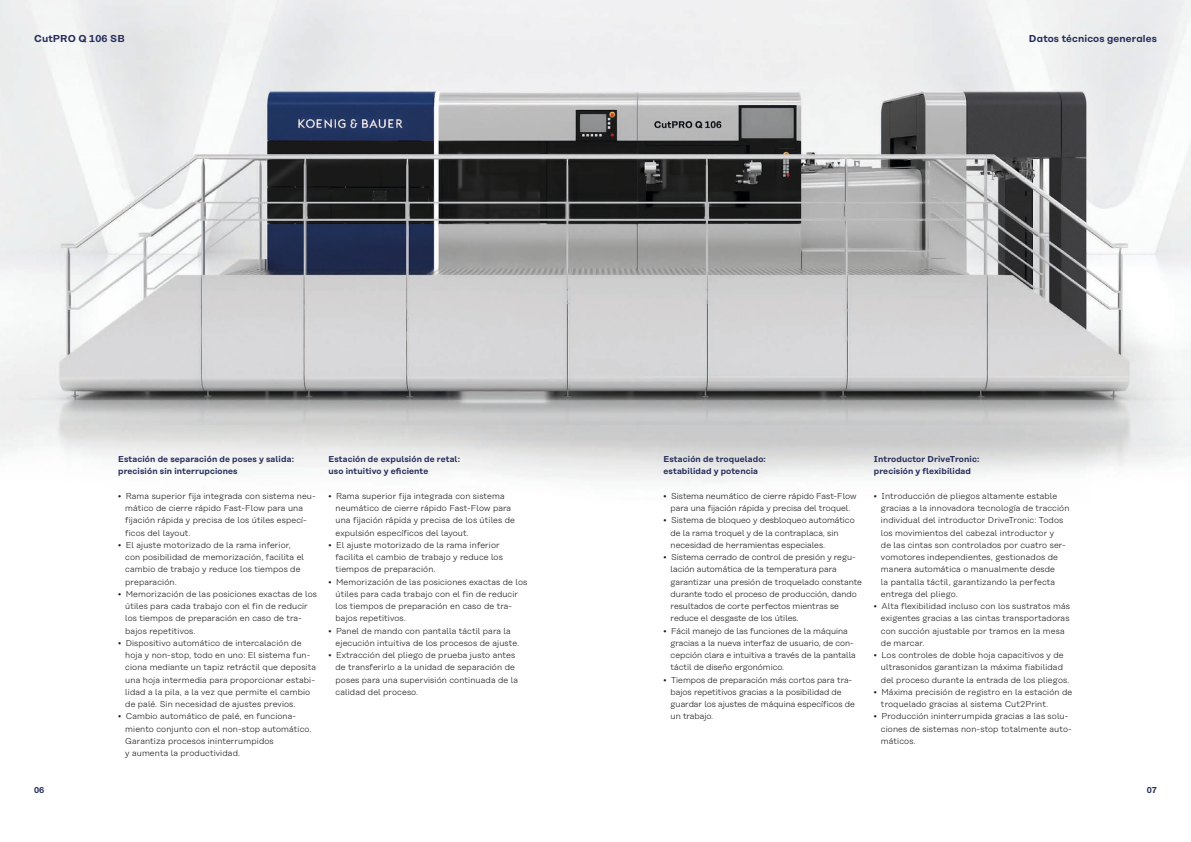
<style>
.page{position:relative;width:1191px;height:842px;background:#fff}
.page>*{position:absolute;margin:0;border:0;box-sizing:border-box;transform-origin:0 0}
.t1{font:600 10px "Koenig&Bauer H";letter-spacing:.015em;color:#242c59}
.t2{font:300 8.5px/12.2px "Koenig&Bauer T";letter-spacing:.015em;color:#1b1a19}
.t3{font:600 8.5px/12.2px "Koenig&Bauer T";letter-spacing:.015em;color:#242c59}
.t4{font:600 8.5px "Koenig&Bauer H";color:#242c59}
</style>
<div class="page">
<img style="left:0;top:0;width:1191px;height:482px">
<p class="t1" style="left:34px;top:33px;width:92px">CutPRO Q 106 SB</p>
<p class="t1" style="left:1029px;top:33px;width:129px">Datos técnicos generales</p>
<p class="t3" style="left:118px;top:453px;width:177px">Estación de separación de poses y salida: precisión sin interrupciones</p>
<p class="t2" style="left:125px;top:490px;width:192px;text-indent:-7px">• Rama superior fija integrada con sistema neu&shy;mático de cierre rápido Fast-Flow para una fijación rápida y precisa de los útiles especí&shy;ficos del layout.</p>
<p class="t2" style="left:125px;top:539px;width:180px;text-indent:-7px">• El ajuste motorizado de la rama inferior, con posibilidad de memorización, facilita el cambio de trabajo y reduce los tiempos de preparación.</p>
<p class="t2" style="left:125px;top:588px;width:193px;text-indent:-7px">• Memorización de las posiciones exactas de los útiles para cada trabajo con el fin de reducir los tiempos de preparación en caso de tra&shy;bajos repetitivos.</p>
<p class="t2" style="left:125px;top:637px;width:192px;text-indent:-7px">• Dispositivo automático de intercalación de hoja y non-stop, todo en uno: El sistema fun&shy;ciona mediante un tapiz retráctil que deposita una hoja intermedia para proporcionar estabi&shy;lidad a la pila, a la vez que permite el cambio de palé. Sin necesidad de ajustes previos.</p>
<p class="t2" style="left:125px;top:710px;width:188px;text-indent:-7px">• Cambio automático de palé, en funciona&shy;miento conjunto con el non-stop automático.<br>Garantiza procesos ininterrumpidos<br>y aumenta la productividad.</p>
<p class="t3" style="left:328px;top:453px;width:133px">Estación de expulsión de retal: uso intuitivo y eficiente</p>
<p class="t2" style="left:335px;top:490px;width:181px;text-indent:-7px">• Rama superior fija integrada con sistema neumático de cierre rápido Fast-Flow para una fijación rápida y precisa de los útiles de expulsión específicos del layout.</p>
<p class="t2" style="left:335px;top:539px;width:169px;text-indent:-7px">• El ajuste motorizado de la rama inferior facilita el cambio de trabajo y reduce los tiempos de preparación.</p>
<p class="t2" style="left:335px;top:575px;width:193px;text-indent:-7px">• Memorización de las posiciones exactas de los útiles para cada trabajo con el fin de reducir los tiempos de preparación en caso de tra&shy;bajos repetitivos.</p>
<p class="t2" style="left:335px;top:624px;width:185px;text-indent:-7px">• Panel de mando con pantalla táctil para la ejecución intuitiva de los procesos de ajuste.</p>
<p class="t2" style="left:335px;top:649px;width:184px;text-indent:-7px">• Extracción del pliego de prueba justo antes de transferirlo a la unidad de separación de poses para una supervisión continuada de la calidad del proceso.</p>
<p class="t3" style="left:663px;top:453px;width:104px">Estación de troquelado: estabilidad y potencia</p>
<p class="t2" style="left:663px;top:490px;width:194px;text-align:center">• Sistema neumático de cierre rápido Fast-Flow para una fijación rápida y precisa del troquel.</p>
<p class="t2" style="left:670px;top:514px;width:185px;text-indent:-7px">• Sistema de bloqueo y desbloqueo automático de la rama troquel y de la contraplaca, sin necesidad de herramientas especiales.</p>
<p class="t2" style="left:670px;top:551px;width:193px;text-indent:-7px">• Sistema cerrado de control de presión y regu&shy;lación automática de la temperatura para garantizar una presión de troquelado constante durante todo el proceso de producción, dando resultados de corte perfectos mientras se reduce el desgaste de los útiles.</p>
<p class="t2" style="left:670px;top:624px;width:187px;text-indent:-7px">• Fácil manejo de las funciones de la máquina gracias a la nueva interfaz de usuario, de con&shy;cepción clara e intuitiva a través de la pantalla táctil de diseño ergonómico.</p>
<p class="t2" style="left:670px;top:673px;width:186px;text-indent:-7px">• Tiempos de preparación más cortos para tra&shy;bajos repetitivos gracias a la posibilidad de guardar los ajustes de máquina específicos de un trabajo.</p>
<p class="t3" style="left:874px;top:453px;width:107px">Introductor DriveTronic: precisión y flexibilidad</p>
<p class="t2" style="left:881px;top:490px;width:190px;text-indent:-7px">• Introducción de pliegos altamente estable gracias a la innovadora tecnología de tracción individual del introductor DriveTronic: Todos los movimientos del cabezal introductor y<br>de las cintas son controlados por cuatro ser&shy;vomotores independientes, gestionados de manera automática o manualmente desde<br>la pantalla táctil, garantizando la perfecta entrega del pliego.</p>
<p class="t2" style="left:881px;top:600px;width:190px;text-indent:-7px">• Alta flexibilidad incluso con los sustratos más exigentes gracias a las cintas transportadoras con succión ajustable por tramos en la mesa de marcar.</p>
<p class="t2" style="left:881px;top:649px;width:190px;text-indent:-7px">• Los controles de doble hoja capacitivos y de ultrasonidos garantizan la máxima fiabilidad del proceso durante la entrada de los pliegos.</p>
<p class="t2" style="left:881px;top:686px;width:193px;text-indent:-7px">• Máxima precisión de registro en la estación de troquelado gracias al sistema Cut2Print.</p>
<p class="t2" style="left:881px;top:710px;width:192px;text-indent:-7px">• Producción ininterrumpida gracias a las solu&shy;ciones de sistemas non-stop totalmente auto&shy;máticos.</p>
<p class="t4" style="left:34px;top:785px;width:12px">06</p>
<p class="t4" style="left:1146px;top:785px;width:12px">07</p>
</div>
